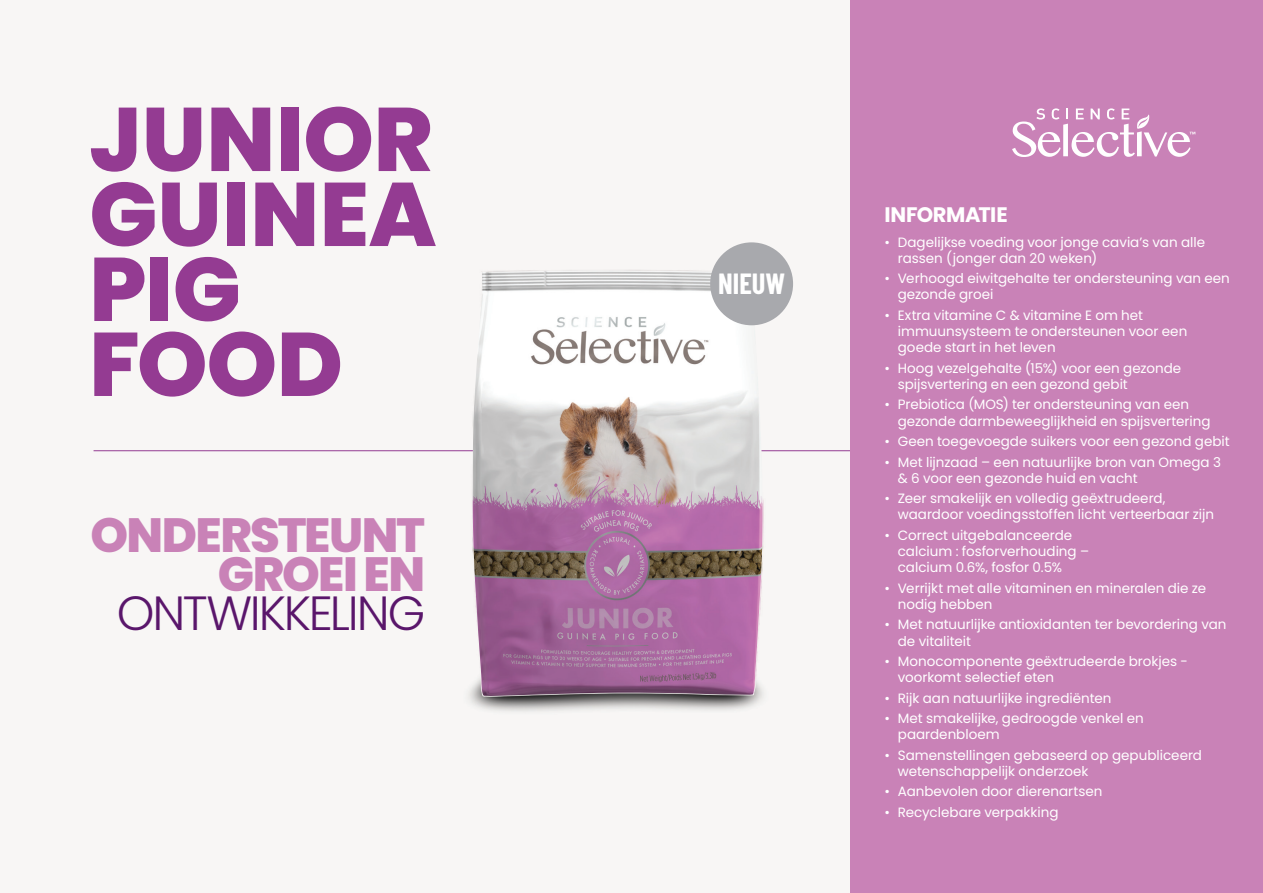
<style>
.page{position:relative;width:1263px;height:893px;background:#fff}
.page>*{position:absolute;margin:0;border:0;box-sizing:border-box;transform-origin:0 0}
.t1{font:800 90px/75px "Poppins";color:#943b92}
.t2{font:800 48px/39px "Poppins";letter-spacing:-.035em;color:#c982b7;text-align:right}
.t3{font:300 48px "Poppins";letter-spacing:-.05em;color:#5a166b}
.t4{font:700 28.5px "Barlow Condensed";color:#fff}
.t5{font:700 21px "Poppins";letter-spacing:-.02em;color:#fff}
.t6{font:13.5px/16.2px "Poppins";color:#fff}
</style>
<div class="page">
<div style="left:0;top:0;width:850px;height:893px;background:#f8f6f5"></div>
<hr style="left:94px;top:450px;width:756px;height:1px;background:#943b92">
<div style="left:850px;top:0;width:413px;height:893px;background:#c982b7"></div>
<svg style="left:1012px;top:108px;width:183px;height:49px"></svg>
<img style="left:432px;top:266px;width:371px;height:446px">
<img style="left:472px;top:271px;width:291px;height:425px">
<div style="left:710px;top:242px;width:83px;height:83px;background:#a8a9ad;border-radius:50%"></div>
<h1 class="t1" style="left:89px;top:102px;width:349px">JUNIOR<br>GUINEA<br>PIG<br>FOOD</h1>
<h2 class="t2" style="left:90px;top:516px;width:336px">ONDERSTEUNT<br>GROEI EN</h2>
<h2 class="t3" style="left:117px;top:585px;width:310px">ONTWIKKELING</h2>
<h3 class="t4" style="left:718px;top:266px;width:68px">NIEUW</h3>
<h3 class="t5" style="left:884px;top:202px;width:125px">INFORMATIE</h3>
<p class="t6" style="left:898px;top:234px;width:309px;text-indent:-13px">• Dagelijkse voeding voor jonge cavia’s van alle rassen (jonger dan 20 weken)</p>
<p class="t6" style="left:898px;top:270px;width:334px;text-indent:-13px">• Verhoogd eiwitgehalte ter ondersteuning van een gezonde groei</p>
<p class="t6" style="left:898px;top:307px;width:291px;text-indent:-13px">• Extra vitamine C &amp; vitamine E om het immuunsysteem te ondersteunen voor een goede start in het leven</p>
<p class="t6" style="left:898px;top:360px;width:285px;text-indent:-13px">• Hoog vezelgehalte (15%) voor een gezonde spijsvertering en een gezond gebit</p>
<p class="t6" style="left:898px;top:397px;width:314px;text-indent:-13px">• Prebiotica (MOS) ter ondersteuning van een gezonde darmbeweeglijkheid en spijsvertering</p>
<p class="t6" style="left:884px;top:433px;width:347px">• Geen toegevoegde suikers voor een gezond gebit</p>
<p class="t6" style="left:898px;top:454px;width:325px;text-indent:-13px">• Met lijnzaad – een natuurlijke bron van Omega 3 &amp; 6 voor een gezonde huid en vacht</p>
<p class="t6" style="left:898px;top:490px;width:318px;text-indent:-13px">• Zeer smakelijk en volledig geëxtrudeerd, waardoor voedingsstoffen licht verteerbaar zijn</p>
<p class="t6" style="left:898px;top:527px;width:193px;text-indent:-13px">• Correct uitgebalanceerde calcium : fosforverhouding – calcium 0.6%, fosfor 0.5%</p>
<p class="t6" style="left:898px;top:580px;width:310px;text-indent:-13px">• Verrijkt met alle vitaminen en mineralen die ze nodig hebben</p>
<p class="t6" style="left:898px;top:617px;width:330px;text-indent:-13px">• Met natuurlijke antioxidanten ter bevordering van de vitaliteit</p>
<p class="t6" style="left:898px;top:653px;width:292px;text-indent:-13px">• Monocomponente geëxtrudeerde brokjes - voorkomt selectief eten</p>
<p class="t6" style="left:884px;top:690px;width:228px">• Rijk aan natuurlijke ingrediënten</p>
<p class="t6" style="left:898px;top:710px;width:248px;text-indent:-13px">• Met smakelijke, gedroogde venkel en paardenbloem</p>
<p class="t6" style="left:898px;top:747px;width:306px;text-indent:-13px">• Samenstellingen gebaseerd op gepubliceerd wetenschappelijk onderzoek</p>
<p class="t6" style="left:884px;top:784px;width:219px">• Aanbevolen door dierenartsen</p>
<p class="t6" style="left:884px;top:804px;width:176px">• Recyclebare verpakking</p>
</div>
